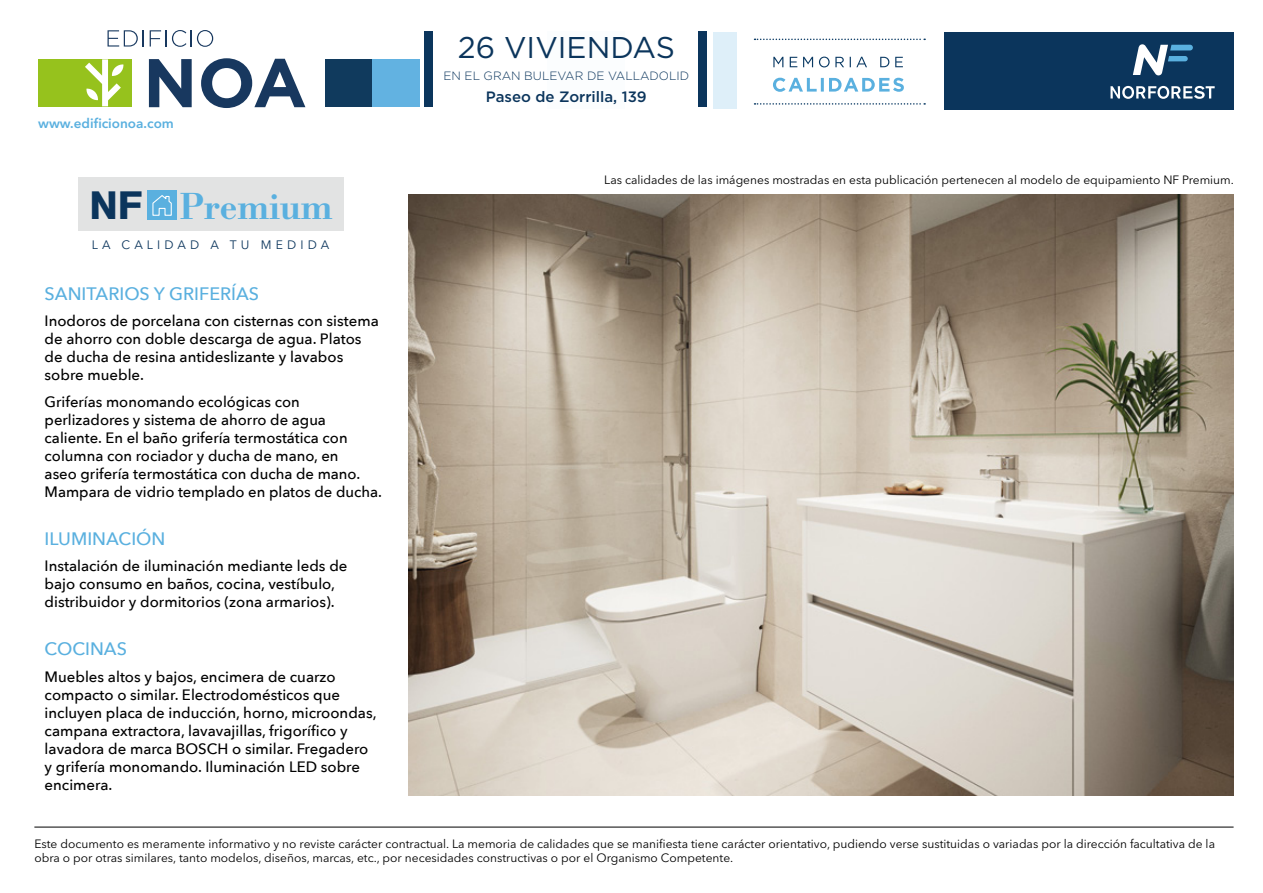
<style>
.page{position:relative;width:1263px;height:893px;background:#fff}
.page>*{position:absolute;margin:0;border:0;box-sizing:border-box;transform-origin:0 0}
.t1{font:500 39.15px "Bodoni URW";color:#5ab0df}
.t2{font:30px "Gotham";color:#0b355c}
.t3{font:500 18px "Avenir Next";color:#5ab0df}
.t4{font:500 15px/18px "Avenir Next";color:#000}
.t5{font:500 15px "Gotham";color:#0b355c}
.t6{font:600 13.5px "Avenir Next LT Pro";color:#5ab0df}
.t7{font:12.15px "Avenir Next LT Pro";letter-spacing:.34em;color:#0b355c}
.t8{font:12px/14.4px "Avenir Next LT Pro";color:#000}
.t9{font:300 12px "Gotham";color:#0b355c}
.s1{font-family:"Akzidenz Grotesk BE";font-weight:700;color:#0b355c}
</style>
<div class="page">
<div style="left:944px;top:33px;width:289px;height:77px;background:#0b355c"></div>
<svg style="left:1133px;top:44px;width:60px;height:32px"></svg>
<svg style="left:1110px;top:86px;width:105px;height:13px"></svg>
<div style="left:714px;top:33px;width:23px;height:76px;background:#deeff9"></div>
<svg style="left:773px;top:57px;width:130px;height:10px"></svg>
<svg style="left:773px;top:78px;width:131px;height:14px"></svg>
<svg style="left:754px;top:39px;width:171px;height:1px"></svg>
<svg style="left:754px;top:103px;width:171px;height:2px"></svg>
<div style="left:547px;top:31px;width:78px;height:78px;background:#fbfdfe"></div>
<svg style="left:149px;top:59px;width:43px;height:48px"></svg>
<svg style="left:201px;top:58px;width:104px;height:50px"></svg>
<svg style="left:108px;top:30px;width:36px;height:17px"></svg>
<svg style="left:150px;top:30px;width:63px;height:17px"></svg>
<div style="left:325px;top:59px;width:48px;height:48px;background:#103a5d"></div>
<div style="left:373px;top:59px;width:47px;height:48px;background:#62b2e1"></div>
<div style="left:425px;top:31px;width:8px;height:76px;background:#0b355c"></div>
<div style="left:699px;top:31px;width:8px;height:76px;background:#0b355c"></div>
<div style="left:38px;top:59px;width:94px;height:47px;background:#96c21d"></div>
<svg style="left:85px;top:59px;width:39px;height:47px"></svg>
<hr style="left:34px;top:827px;width:1199px;height:1px;background:#000">
<img style="left:408px;top:194px;width:825px;height:602px">
<div style="left:78px;top:177px;width:266px;height:54px;background:#e2e3e3"></div>
<div style="left:147px;top:191px;width:30px;height:29px;background:#5ab0df"></div>
<svg style="left:152px;top:195px;width:20px;height:21px"></svg>
<p class="t6" style="left:38px;top:115px;width:137px">www.edificionoa.com</p>
<h1 class="t1" style="left:89px;top:183px;width:245px"><span class="s1">NF</span> Premium</h1>
<p class="t7" style="left:92px;top:237px;width:239px">LA CALIDAD A TU MEDIDA</p>
<p class="t3" style="left:45px;top:278px;width:216px">SANITARIOS Y GRIFERÍAS</p>
<p class="t4" style="left:45px;top:311px;width:336px">Inodoros de porcelana con cisternas con sistema de ahorro con doble descarga de agua. Platos de ducha de resina antideslizante y lavabos sobre mueble.</p>
<p class="t4" style="left:45px;top:392px;width:339px">Griferías monomando ecológicas con perlizadores y sistema de ahorro de agua caliente. En el baño grifería termostática con columna con rociador y ducha de mano, en<br>aseo grifería termostática con ducha de mano.<br>Mampara de vidrio templado en platos de ducha.</p>
<p class="t3" style="left:45px;top:523px;width:122px">ILUMINACIÓN</p>
<p class="t4" style="left:45px;top:557px;width:304px">Instalación de iluminación mediante leds de bajo consumo en baños, cocina, vestíbulo, distribuidor y dormitorios (zona armarios).</p>
<p class="t3" style="left:45px;top:634px;width:84px">COCINAS</p>
<p class="t4" style="left:45px;top:667px;width:333px">Muebles altos y bajos, encimera de cuarzo compacto o similar. Electrodomésticos que incluyen placa de inducción, horno, microondas, campana extractora, lavavajillas, frigorífico y lavadora de marca BOSCH o similar. Fregadero y grifería monomando. Iluminación LED sobre encimera.</p>
<h2 class="t2" style="left:458px;top:29px;width:219px">26 VIVIENDAS</h2>
<p class="t9" style="left:443px;top:68px;width:247px">EN EL GRAN BULEVAR DE VALLADOLID</p>
<p class="t5" style="left:486px;top:87px;width:162px">Paseo de Zorrilla, 139</p>
<p class="t8" style="left:604px;top:172px;width:631px">Las calidades de las imágenes mostradas en esta publicación pertenecen al modelo de equipamiento NF Premium.</p>
<p class="t8" style="left:34px;top:836px;width:1182px">Este documento es meramente informativo y no reviste carácter contractual. La memoria de calidades que se manifiesta tiene carácter orientativo, pudiendo verse sustituidas o variadas por la dirección facultativa de la obra o por otras similares, tanto modelos, diseños, marcas, etc., por necesidades constructivas o por el Organismo Competente.</p>
</div>
